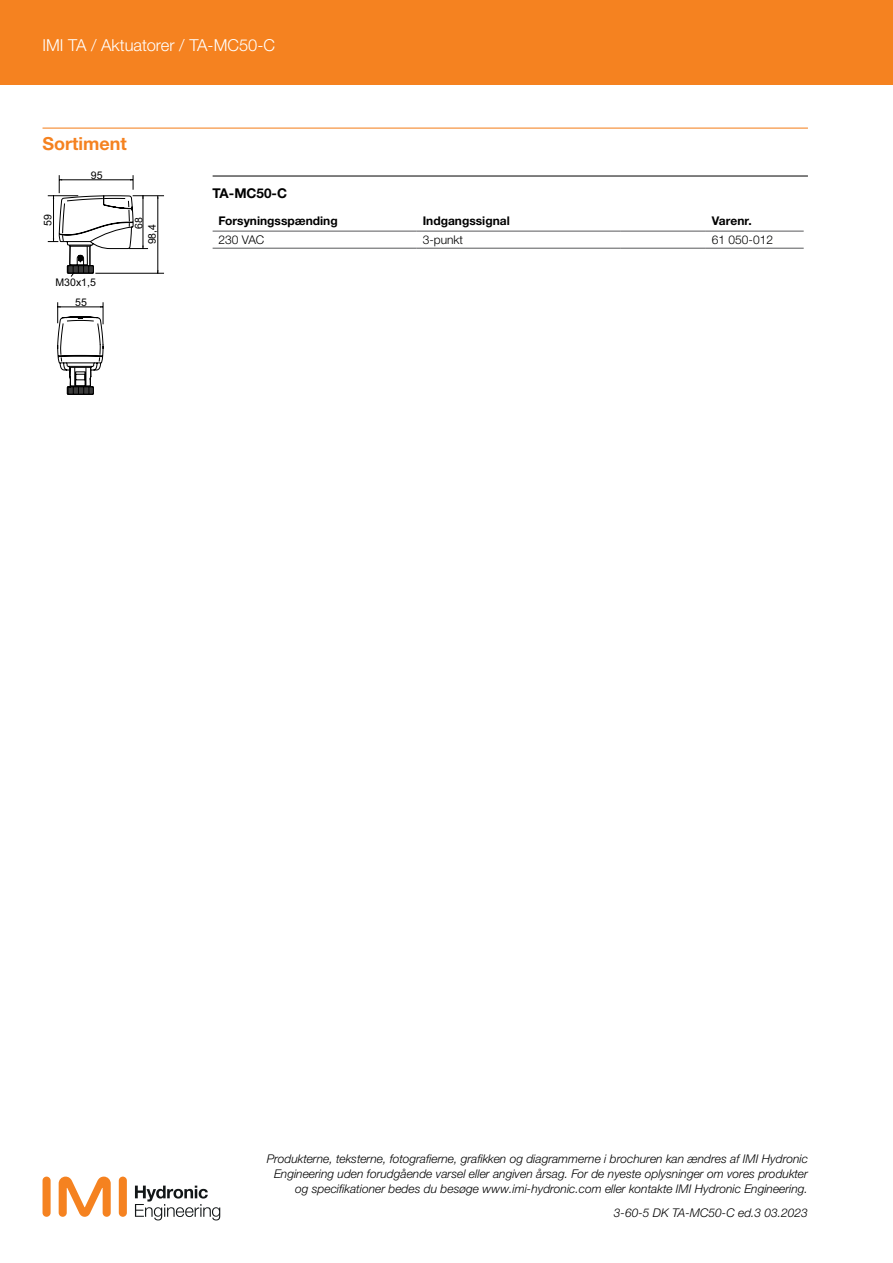
<style>
.page{position:relative;width:893px;height:1263px;background:#fff}
.page>*{position:absolute;margin:0;border:0;box-sizing:border-box;transform-origin:0 0}
.t1{font:700 18px "Helvetica Neue LTW1 G";color:#f58220}
.t2{font:300 16.5px "Helvetica Neue LTW1 G";color:#fff}
.t3{font:700 13.5px "Helvetica Neue LTW1 G";color:#000}
.t4{font:italic 300 12px/15px "Helvetica Neue LTW1 G";color:#000;text-align:right}
.t5{font:700 12px "Helvetica Neue LTW1 G";color:#000}
.t6{font:300 12px "Helvetica Neue LTW1 G";color:#000}
.t7{font:10.5px "Arial";color:#000}
</style>
<div class="page">
<div style="left:119px;top:1176px;width:8px;height:41px;background:#f58220;border-radius:4px"></div>
<div style="left:43px;top:1176px;width:8px;height:41px;background:#f58220;border-radius:4px"></div>
<svg style="left:59px;top:1176px;width:52px;height:41px"></svg>
<svg style="left:135px;top:1185px;width:85px;height:35px"></svg>
<div style="left:0;top:0;width:893px;height:85px;background:#f58220"></div>
<hr style="left:43px;top:128px;width:765px;height:1px;background:#f58220">
<hr style="left:213px;top:176px;width:595px;height:1px;background:#000">
<hr style="left:213px;top:231px;width:204px;height:1px;background:#58595b">
<hr style="left:213px;top:248px;width:204px;height:1px;background:#58595b">
<hr style="left:417px;top:231px;width:204px;height:1px;background:#58595b">
<hr style="left:417px;top:248px;width:204px;height:1px;background:#58595b">
<hr style="left:621px;top:231px;width:85px;height:1px;background:#58595b">
<hr style="left:621px;top:248px;width:85px;height:1px;background:#58595b">
<hr style="left:706px;top:231px;width:98px;height:1px;background:#58595b">
<hr style="left:706px;top:248px;width:98px;height:1px;background:#58595b">
<hr style="left:133px;top:195px;width:31px;height:1px;background:#000">
<hr style="left:95px;top:273px;width:69px;height:1px;background:#000">
<hr style="left:158px;top:196px;width:1px;height:77px;background:#000">
<svg style="left:48px;top:175px;width:100px;height:220px"></svg>
<h2 class="t2" style="left:43px;top:35px;width:234px">IMI TA / Aktuatorer / TA-MC50-C</h2>
<h1 class="t1" style="left:43px;top:132px;width:86px">Sortiment</h1>
<p class="t7" style="left:41px;top:226px;width:13px;rotate:-90deg">59</p>
<p class="t7" style="left:91px;top:168px;width:13px">95</p>
<p class="t7" style="left:55px;top:275px;width:42px">M30x1,5</p>
<p class="t7" style="left:75px;top:295px;width:13px">55</p>
<p class="t7" style="left:132px;top:229px;width:13px;rotate:-90deg">68</p>
<p class="t7" style="left:145px;top:244px;width:22px;rotate:-90deg">98,4</p>
<p class="t3" style="left:213px;top:184px;width:76px">TA-MC50-C</p>
<p class="t5" style="left:219px;top:213px;width:121px">Forsyningsspænding</p>
<p class="t5" style="left:423px;top:213px;width:89px">Indgangssignal</p>
<p class="t5" style="left:712px;top:213px;width:41px">Varenr.</p>
<p class="t6" style="left:219px;top:232px;width:47px">230 VAC</p>
<p class="t6" style="left:423px;top:232px;width:42px">3-punkt</p>
<p class="t6" style="left:712px;top:232px;width:63px">61 050-012</p>
<p class="t4" style="left:267px;top:1151px;width:543px">Produkterne, teksterne, fotografierne, grafikken og diagrammerne i brochuren kan ændres af IMI Hydronic<br>Engineering uden forudgående varsel eller angiven årsag. For de nyeste oplysninger om vores produkter og specifikationer bedes du besøge www.imi-hydronic.com eller kontakte IMI Hydronic Engineering.</p>
<p class="t4" style="left:614px;top:1205px;width:196px">3-60-5 DK TA-MC50-C ed.3 03.2023</p>
</div>
